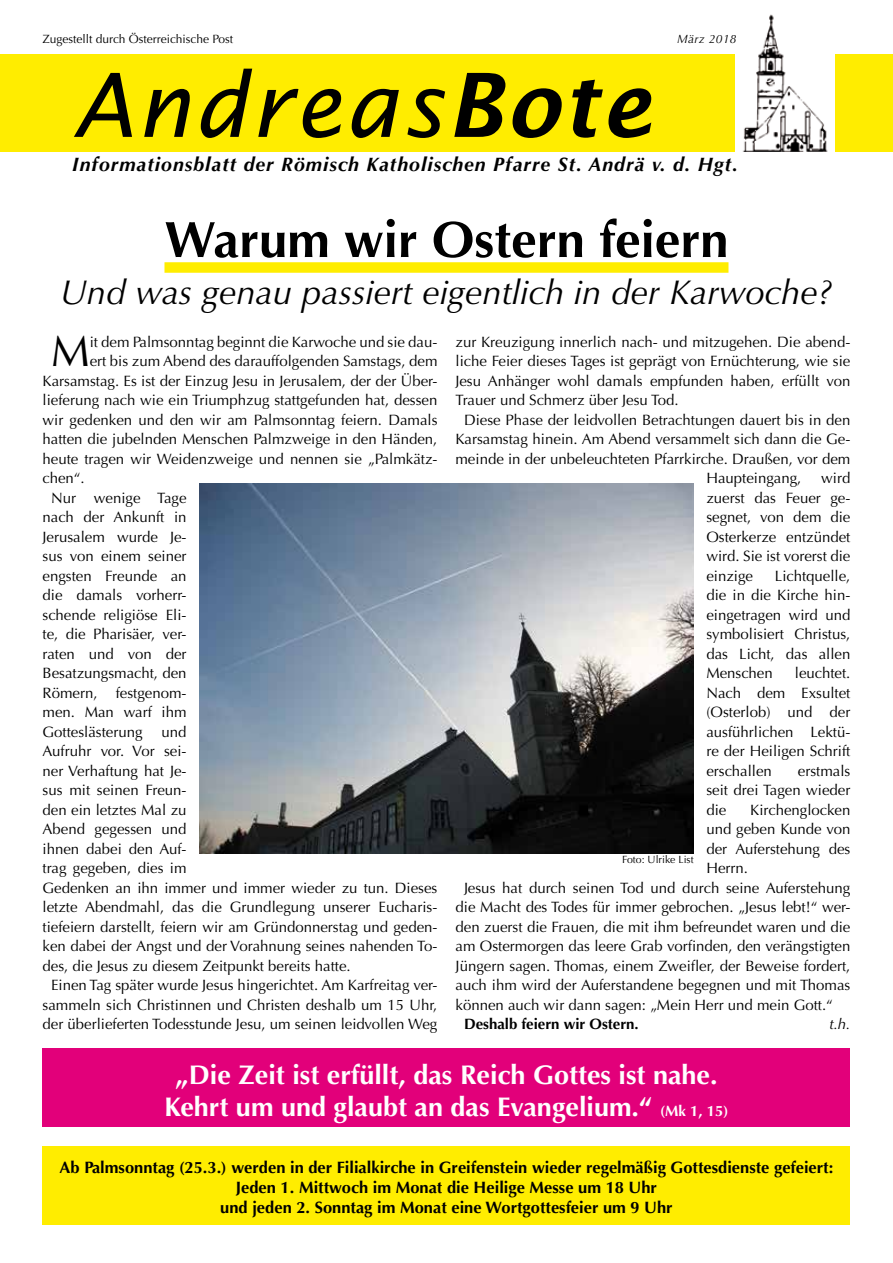
<style>
.page{position:relative;width:893px;height:1263px;background:#fff}
.page>*{position:absolute;margin:0;border:0;box-sizing:border-box;transform-origin:0 0}
.t1{font:italic 88.5px "Lucida Sans";letter-spacing:.03em;color:#000}
.t2{font:700 51px "Optima";color:#000}
.t3{font:43.5px "Optima";color:#000}
.t4{font:italic 34.5px "Optima";color:#000}
.t5{font:700 27px/32.4px "Optima";color:#fff;text-align:center}
.t6{font:italic 700 19.5px "Optima";letter-spacing:.05em;color:#000}
.t7{font:700 16.5px/19.8px "Optima";color:#000;text-align:center}
.t8{font:15px/19.5px "Optima";color:#000;text-align:justify}
.t9{font:700 15px "Optima";color:#000}
.t10{font:italic 15px "Optima";color:#000}
.t11{font:12px "Optima";color:#000}
.t12{font:italic 12px "Optima";letter-spacing:.025em;color:#000}
.t13{font:10.5px "Optima";color:#000}
.s1{font-weight:600}
.s2{font-size:15px}
</style>
<div class="page">
<div style="left:0;top:54px;width:893px;height:98px;background:#ffed00"></div>
<img style="left:735px;top:14px;width:99px;height:138px">
<div style="left:43px;top:1049px;width:807px;height:78px;background:#e2007a"></div>
<div style="left:43px;top:1146px;width:807px;height:78px;background:#ffed00"></div>
<div style="left:164px;top:262px;width:564px;height:11px;background:#ffed00"></div>
<img style="left:199px;top:483px;width:495px;height:371px">
<p class="t11" style="left:43px;top:32px;width:192px">Zugestellt durch Österreichische Post</p>
<h1 class="t1" style="left:72px;top:55px;width:581px">Andreas<span class="s1">Bote</span></h1>
<p class="t12" style="left:677px;top:31px;width:61px">März 2018</p>
<h3 class="t6" style="left:72px;top:153px;width:667px">Informationsblatt der Römisch Katholischen Pfarre St. Andrä v. d. Hgt.</h3>
<h2 class="t2" style="left:164px;top:210px;width:565px">Warum wir Ostern feiern</h2>
<h3 class="t4" style="left:60px;top:272px;width:774px">Und was genau passiert eigentlich in der Karwoche?</h3>
<h3 class="t3" style="left:51px;top:326px;width:40px">M</h3>
<p class="t8" style="left:90px;top:332px;width:349px">it dem Palmsonntag beginnt die Karwoche und sie dau-</p>
<p class="t8" style="left:90px;top:351px;width:349px">ert bis zum Abend des darauffolgenden Samstags, dem</p>
<p class="t8" style="left:43px;top:371px;width:396px">Karsamstag. Es ist der Einzug Jesu in Jerusalem, der der Über-</p>
<p class="t8" style="left:43px;top:390px;width:396px">lieferung nach wie ein Triumphzug stattgefunden hat, dessen</p>
<p class="t8" style="left:43px;top:410px;width:396px">wir gedenken und den wir am Palmsonntag feiern. Damals</p>
<p class="t8" style="left:43px;top:429px;width:396px">hatten die jubelnden Menschen Palmzweige in den Händen,</p>
<p class="t8" style="left:43px;top:449px;width:396px">heute tragen wir Weidenzweige und nennen sie „Palmkätz-</p>
<p class="t8" style="left:43px;top:468px;width:44px">chen“.</p>
<p class="t8" style="left:51px;top:488px;width:137px">Nur wenige Tage</p>
<p class="t8" style="left:43px;top:507px;width:146px">nach der Ankunft in</p>
<p class="t8" style="left:43px;top:527px;width:146px">Jerusalem wurde Je-</p>
<p class="t8" style="left:43px;top:546px;width:146px">sus von einem seiner</p>
<p class="t8" style="left:43px;top:566px;width:146px">engsten Freunde an</p>
<p class="t8" style="left:43px;top:585px;width:146px">die damals vorherr-</p>
<p class="t8" style="left:43px;top:605px;width:146px">schende religiöse Eli-</p>
<p class="t8" style="left:43px;top:624px;width:146px">te, die Pharisäer, ver-</p>
<p class="t8" style="left:43px;top:644px;width:146px">raten und von der</p>
<p class="t8" style="left:43px;top:663px;width:146px">Besatzungsmacht, den</p>
<p class="t8" style="left:43px;top:683px;width:146px">Römern, festgenom-</p>
<p class="t8" style="left:43px;top:702px;width:146px">men. Man warf ihm</p>
<p class="t8" style="left:43px;top:722px;width:102px">Gotteslästerung</p>
<p class="t8" style="left:162px;top:722px;width:27px">und</p>
<p class="t8" style="left:43px;top:741px;width:146px">Aufruhr vor. Vor sei-</p>
<p class="t8" style="left:43px;top:761px;width:146px">ner Verhaftung hat Je-</p>
<p class="t8" style="left:43px;top:780px;width:146px">sus mit seinen Freun-</p>
<p class="t8" style="left:43px;top:800px;width:146px">den ein letztes Mal zu</p>
<p class="t8" style="left:43px;top:819px;width:146px">Abend gegessen und</p>
<p class="t8" style="left:43px;top:839px;width:146px">ihnen dabei den Auf-</p>
<p class="t8" style="left:43px;top:858px;width:146px">trag gegeben, dies im</p>
<p class="t8" style="left:43px;top:878px;width:396px">Gedenken an ihn immer und immer wieder zu tun. Dieses</p>
<p class="t8" style="left:43px;top:897px;width:396px">letzte Abendmahl, das die Grundlegung unserer Eucharis-</p>
<p class="t8" style="left:43px;top:917px;width:396px">tiefeiern darstellt, feiern wir am Gründonnerstag und geden-</p>
<p class="t8" style="left:43px;top:936px;width:396px">ken dabei der Angst und der Vorahnung seines nahenden To-</p>
<p class="t8" style="left:43px;top:956px;width:310px">des, die Jesus zu diesem Zeitpunkt bereits hatte.</p>
<p class="t8" style="left:51px;top:975px;width:388px">Einen Tag später wurde Jesus hingerichtet. Am Karfreitag ver-</p>
<p class="t8" style="left:43px;top:995px;width:396px">sammeln sich Christinnen und Christen deshalb um 15 Uhr,</p>
<p class="t8" style="left:43px;top:1014px;width:396px">der überlieferten Todesstunde Jesu, um seinen leidvollen Weg</p>
<p class="t8" style="left:455px;top:332px;width:396px">zur Kreuzigung innerlich nach- und mitzugehen. Die abend-</p>
<p class="t8" style="left:455px;top:351px;width:396px">liche Feier dieses Tages ist geprägt von Ernüchterung, wie sie</p>
<p class="t8" style="left:455px;top:371px;width:396px">Jesu Anhänger wohl damals empfunden haben, erfüllt von</p>
<p class="t8" style="left:455px;top:390px;width:225px">Trauer und Schmerz über Jesu Tod.</p>
<p class="t8" style="left:464px;top:410px;width:388px">Diese Phase der leidvollen Betrachtungen dauert bis in den</p>
<p class="t8" style="left:455px;top:429px;width:396px">Karsamstag hinein. Am Abend versammelt sich dann die Ge-</p>
<p class="t8" style="left:455px;top:449px;width:396px">meinde in der unbeleuchteten Pfarrkirche. Draußen, vor dem</p>
<p class="t8" style="left:706px;top:468px;width:97px">Haupteingang,</p>
<p class="t8" style="left:706px;top:468px;width:146px;text-indent:115px">wird zuerst das Feuer ge&shy;segnet, von dem die Osterkerze entzündet wird. Sie ist vorerst die einzige</p>
<p class="t8" style="left:706px;top:566px;width:146px;text-indent:68px">Lichtquelle, die in die Kirche hin&shy;eingetragen wird und symbolisiert Christus, das Licht, das allen Menschen</p>
<p class="t8" style="left:706px;top:663px;width:146px;text-indent:88px">leuchtet.<br>Nach dem Exsultet (Osterlob) und der ausführlichen Lektü&shy;re der Heiligen Schrift erschallen</p>
<p class="t8" style="left:706px;top:761px;width:146px;text-indent:92px">erstmals seit drei Tagen wieder die</p>
<p class="t8" style="left:750px;top:800px;width:102px">Kirchenglocken</p>
<p class="t8" style="left:706px;top:819px;width:146px">und geben Kunde von</p>
<p class="t8" style="left:706px;top:839px;width:146px">der Auferstehung des</p>
<p class="t8" style="left:706px;top:858px;width:43px">Herrn.</p>
<p class="t8" style="left:464px;top:878px;width:388px">Jesus hat durch seinen Tod und durch seine Auferstehung</p>
<p class="t8" style="left:455px;top:897px;width:396px">die Macht des Todes für immer gebrochen. „Jesus lebt!“ wer-</p>
<p class="t8" style="left:455px;top:917px;width:396px">den zuerst die Frauen, die mit ihm befreundet waren und die</p>
<p class="t8" style="left:455px;top:936px;width:396px">am Ostermorgen das leere Grab vorfinden, den verängstigten</p>
<p class="t8" style="left:455px;top:956px;width:396px">Jüngern sagen. Thomas, einem Zweifler, der Beweise fordert,</p>
<p class="t8" style="left:455px;top:975px;width:396px">auch ihm wird der Auferstandene begegnen und mit Thomas</p>
<p class="t8" style="left:455px;top:995px;width:379px">können auch wir dann sagen: „Mein Herr und mein Gott.“</p>
<p class="t9" style="left:464px;top:1015px;width:176px">Deshalb feiern wir Ostern.</p>
<p class="t13" style="left:622px;top:854px;width:73px">Foto: Ulrike List</p>
<p class="t10" style="left:829px;top:1015px;width:23px">t.h.</p>
<h3 class="t5" style="left:165px;top:1059px;width:565px">„Die Zeit ist erfüllt, das Reich Gottes ist nahe.<br>Kehrt um und glaubt an das Evangelium.“ <span class="s2">(Mk 1, 15)</span></h3>
<p class="t7" style="left:60px;top:1158px;width:775px">Ab Palmsonntag (25.3.) werden in der Filialkirche in Greifenstein wieder regelmäßig Gottesdienste gefeiert:<br>Jeden 1. Mittwoch im Monat die Heilige Messe um 18 Uhr<br>und jeden 2. Sonntag im Monat eine Wortgottesfeier um 9 Uhr</p>
</div>
